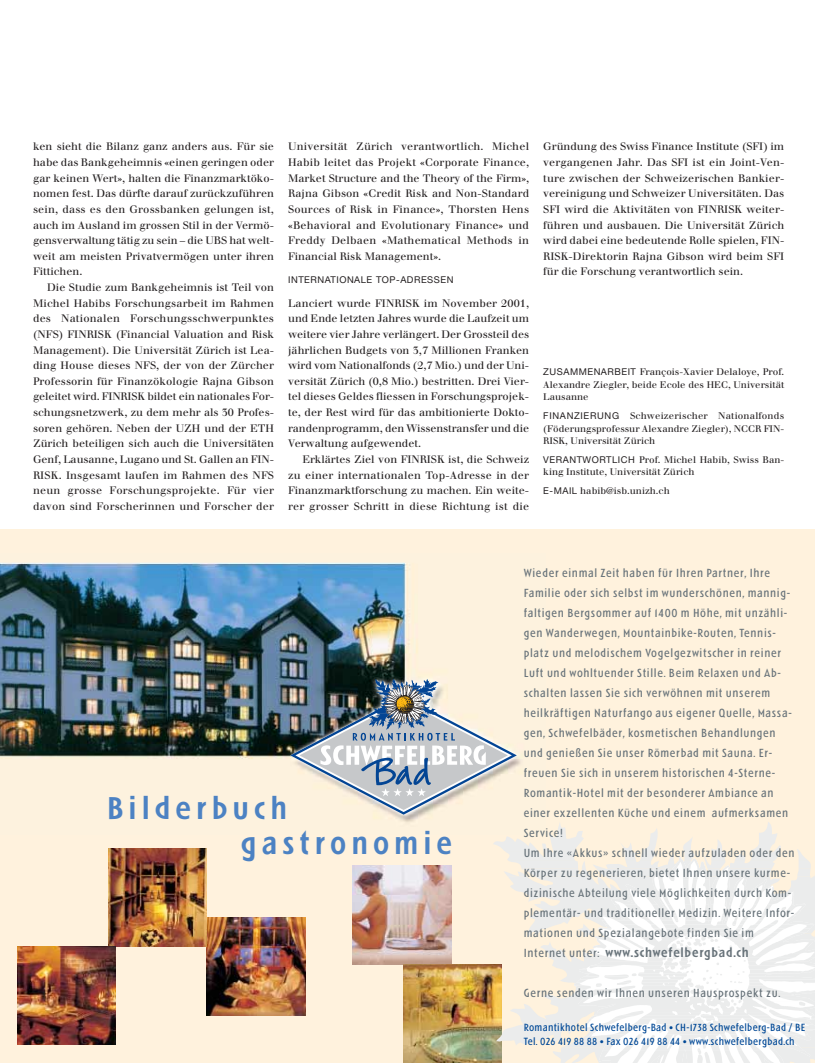
<style>
.page{position:relative;width:815px;height:1063px;background:#fff}
.page>*{position:absolute;margin:0;border:0;box-sizing:border-box;transform-origin:0 0}
.t1{font:500 30px/35px "Linotype Spitz";letter-spacing:.165em;color:#4c82c3}
.t2{font:500 12.5px "Linotype Spitz";letter-spacing:.055em;color:#68737a}
.t3{font:11.25px/20px "Linotype Spitz";letter-spacing:.055em;color:#68737a}
.t4{font:10.62px/15.6px "Walbaum";color:#231f20;text-align:justify}
.t5{font:10px/14.4px "Linotype Spitz";letter-spacing:.025em;color:#004896}
.t6{font:9.38px/12.5px "Walbaum";color:#231f20;text-align:justify}
.t7{font:9.38px "Helvetica Neue";letter-spacing:.055em;color:#231f20}
.s1{font-family:"Helvetica Neue"}
.s2{font-weight:400;font-size:11.25px}
</style>
<div class="page">
<img style="left:0;top:530px;width:815px;height:533px">
<p class="t4" style="left:33px;top:140px;width:242px">ken sieht die Bilanz ganz anders aus. Für sie habe das Bankgeheimnis «einen geringen oder gar keinen Wert», halten die Finanzmarktöko&shy;nomen fest. Das dürfte darauf zurückzuführen sein, dass es den Grossbanken gelungen ist, auch im Ausland im grossen Stil in der Vermö&shy;gensverwaltung tätig zu sein – die UBS hat welt&shy;weit am meisten Privatvermögen unter ihren Fittichen.</p>
<p class="t4" style="left:33px;top:281px;width:242px;text-indent:14px">Die Studie zum Bankgeheimnis ist Teil von Michel Habibs Forschungsarbeit im Rahmen des Nationalen Forschungsschwerpunktes (NFS) FINRISK (Financial Valuation and Risk Management). Die Universität Zürich ist Lea&shy;ding House dieses NFS, der von der Zürcher Professorin für Finanzökologie Rajna Gibson geleitet wird. FINRISK bildet ein nationales For&shy;schungsnetzwerk, zu dem mehr als 30 Profes&shy;soren gehören. Neben der UZH und der ETH Zürich beteiligen sich auch die Universitäten Genf, Lausanne, Lugano und St. Gallen an FIN-RISK. Insgesamt laufen im Rahmen des NFS neun grosse Forschungsprojekte. Für vier davon sind Forscherinnen und Forscher der</p>
<p class="t4" style="left:288px;top:140px;width:242px">Universität Zürich verantwortlich. Michel Habib leitet das Projekt «Corporate Finance, Market Structure and the Theory of the Firm», Rajna Gibson «Credit Risk and Non-Standard Sources of Risk in Finance», Thorsten Hens «Behavioral and Evolutionary Finance» und Freddy Delbaen «Mathematical Methods in Financial Risk Management».</p>
<p class="t7" style="left:288px;top:277px;width:167px">INTERNATIONALE TOP-ADRESSEN</p>
<p class="t4" style="left:288px;top:296px;width:242px">Lanciert wurde FINRISK im November 2001, und Ende letzten Jahres wurde die Laufzeit um weitere vier Jahre verlängert. Der Grossteil des jährlichen Budgets von 3,7 Millionen Franken wird vom Nationalfonds (2,7 Mio.) und der Uni&shy;versität Zürich (0,8 Mio.) bestritten. Drei Vier&shy;tel dieses Geldes fliessen in Forschungsprojek&shy;te, der Rest wird für das ambitionierte Dokto&shy;randenprogramm, den Wissenstransfer und die Verwaltung aufgewendet.</p>
<p class="t4" style="left:288px;top:452px;width:242px;text-indent:14px">Erklärtes Ziel von FINRISK ist, die Schweiz zu einer internationalen Top-Adresse in der Finanzmarktforschung zu machen. Ein weite&shy;rer grosser Schritt in diese Richtung ist die</p>
<p class="t4" style="left:543px;top:140px;width:242px">Gründung des Swiss Finance Institute (SFI) im vergangenen Jahr. Das SFI ist ein Joint-Ven&shy;ture zwischen der Schweizerischen Bankier&shy;vereinigung und Schweizer Universitäten. Das SFI wird die Aktivitäten von FINRISK weiter&shy;führen und ausbauen. Die Universität Zürich wird dabei eine bedeutende Rolle spielen, FIN-RISK-Direktorin Rajna Gibson wird beim SFI für die Forschung verantwortlich sein.</p>
<p class="t6" style="left:543px;top:367px;width:242px"><span class="s1">ZUSAMMENARBEIT</span> François-Xavier Delaloye, Prof.<br>Alexandre Ziegler, beide Ecole des HEC, Universität Lausanne</p>
<p class="t6" style="left:543px;top:411px;width:242px"><span class="s1">FINANZIERUNG</span> Schweizerischer Nationalfonds (Föderungsprofessur Alexandre Ziegler), NCCR FIN-RISK, Universität Zürich</p>
<p class="t6" style="left:543px;top:454px;width:242px"><span class="s1">VERANTWORTLICH</span> Prof. Michel Habib, Swiss Ban&shy;king Institute, Universität Zürich</p>
<p class="t6" style="left:543px;top:486px;width:128px"><span class="s1">E-MAIL</span> habib@isb.unizh.ch</p>
<h1 class="t1" style="left:241px;top:793px;width:213px;text-indent:-134px">Bilderbuch gastronomie</h1>
<p class="t3" style="left:524px;top:564px;width:272px">Wieder einmal Zeit haben für Ihren Partner, Ihre Familie oder sich selbst im wunderschönen, mannig&shy;faltigen Bergsommer auf 1400 m Höhe, mit unzähli&shy;gen Wanderwegen, Mountainbike-Routen, Tennis&shy;platz und melodischem Vogelgezwitscher in reiner Luft und wohltuender Stille. Beim Relaxen und Ab&shy;schalten lassen Sie sich verwöhnen mit unserem heilkräftigen Naturfango aus eigener Quelle, Massa&shy;gen, Schwefelbäder, kosmetischen Behandlungen und genießen Sie unser Römerbad mit Sauna. Er&shy;freuen Sie sich in unserem historischen 4-Sterne-Romantik-Hotel mit der besonderer Ambiance an einer exzellenten Küche und einem aufmerksamen Service!<br>Um Ihre «Akkus» schnell wieder aufzuladen oder den Körper zu regenerieren, bietet Ihnen unsere kurme&shy;dizinische Abteilung viele Möglichkeiten durch Kom&shy;plementär- und traditioneller Medizin. Weitere Infor&shy;mationen und Spezialangebote finden Sie im</p>
<p class="t2" style="left:524px;top:948px;width:227px"><span class="s2">Internet unter:</span> www.schwefelbergbad.ch</p>
<p class="t3" style="left:524px;top:984px;width:258px">Gerne senden wir Ihnen unseren Hausprospekt zu.</p>
<p class="t5" style="left:524px;top:1021px;width:283px">Romantikhotel Schwefelberg-Bad • CH-1738 Schwefelberg-Bad / BE<br>Tel. 026 419 88 88 • Fax 026 419 88 44 • www.schwefelbergbad.ch</p>
</div>
